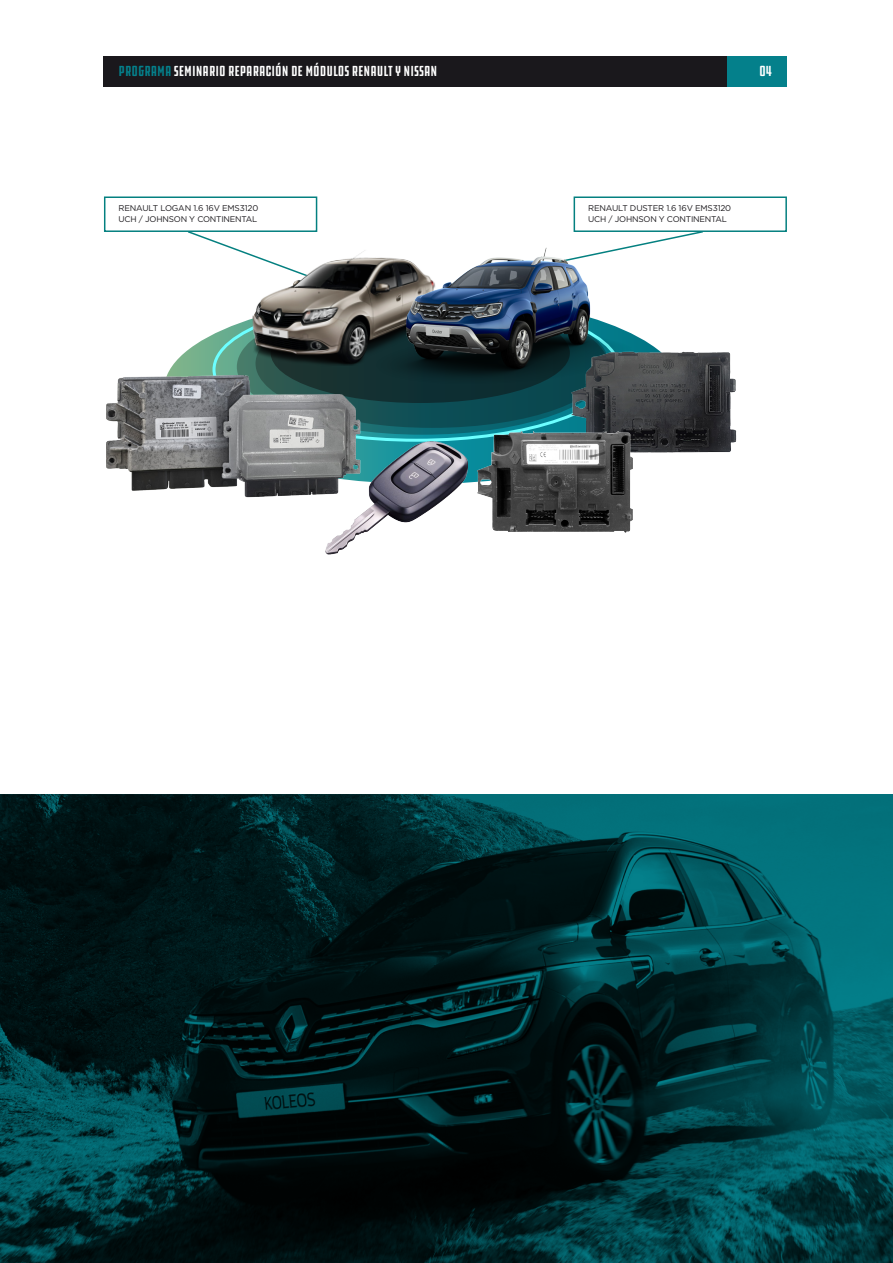
<style>
.page{position:relative;width:893px;height:1263px;background:#fff}
.page>*{position:absolute;margin:0;border:0;box-sizing:border-box;transform-origin:0 0}
.t1{font:extra-condensed 15px "DDC Hardware";color:#fff}
.t2{font:8.4px "Gotham";letter-spacing:-.02em;color:#1a181c}
.t3{font:8.25px "Gotham";letter-spacing:-.025em;color:#1a181c}
.s1{color:#04808b}
</style>
<div class="page">
<div style="left:104px;top:56px;width:623px;height:31px;background:#1a181c"></div>
<div style="left:727px;top:56px;width:60px;height:31px;background:#04808b"></div>
<svg style="left:167px;top:319px;width:494px;height:164px"></svg>
<svg style="left:237px;top:299px;width:372px;height:136px;background:#145559"></svg>
<img style="left:326px;top:441px;width:141px;height:114px">
<div style="left:104px;top:196px;width:213px;height:36px;border:2px solid #048080"></div>
<svg style="left:186px;top:230px;width:132px;height:26px"></svg>
<div style="left:574px;top:196px;width:213px;height:36px;border:2px solid #048080"></div>
<svg style="left:635px;top:230px;width:69px;height:17px"></svg>
<img style="left:251px;top:248px;width:112px;height:120px">
<img style="left:572px;top:352px;width:164px;height:101px">
<img style="left:363px;top:217px;width:272px;height:192px">
<img style="left:478px;top:431px;width:154px;height:101px">
<img style="left:107px;top:375px;width:255px;height:122px">
<svg style="left:0;top:795px;width:893px;height:468px;background:#002c30"></svg>
<p class="t1" style="left:119px;top:62px;width:320px"><span class="s1">PROGRAMA</span> SEMINARIO REPARACIÓN DE MÓDULOS RENAULT Y NISSAN</p>
<p class="t1" style="left:760px;top:62px;width:14px">04</p>
<p class="t2" style="left:119px;top:203px;width:141px">RENAULT LOGAN 1.6 16V EMS3120</p>
<p class="t3" style="left:119px;top:214px;width:140px">UCH / JOHNSON Y CONTINENTAL</p>
<p class="t2" style="left:588px;top:203px;width:145px">RENAULT DUSTER 1.6 16V EMS3120</p>
<p class="t3" style="left:588px;top:214px;width:140px">UCH / JOHNSON Y CONTINENTAL</p>
</div>
